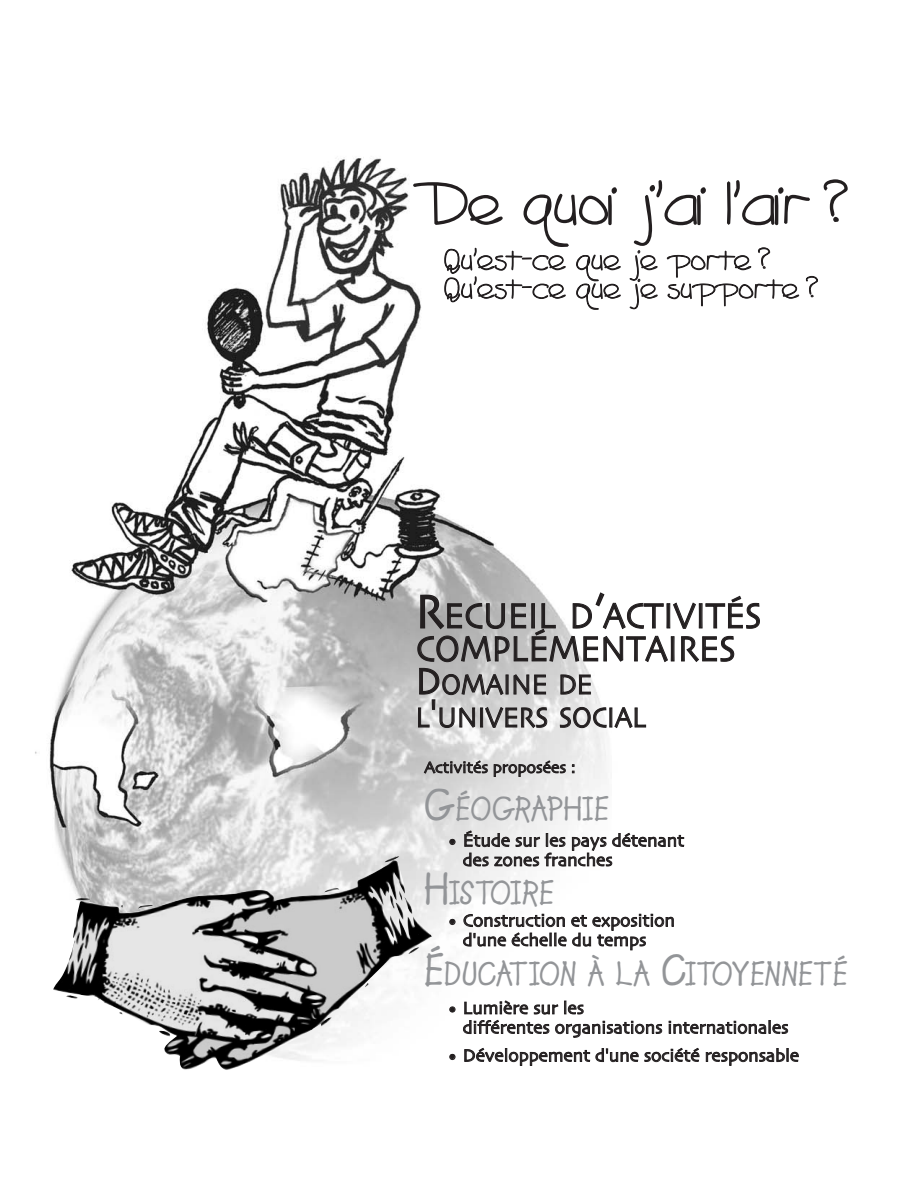
<style>
.page{position:relative;width:918px;height:1188px;background:#fff}
.page>*{position:absolute;margin:0;border:0;box-sizing:border-box;transform-origin:0 0}
.t1{font:60px "Grafitti Script SSK";color:#231f20}
.t2{font:37.2px/33px "Skia";color:#231f20;scale:.9 1}
.t3{font:700 33.75px "Lemonade ICG";color:#939598}
.t4{font:30px/28.5px "Grafitti Script SSK";color:#231f20}
.t5{font:29.25px/33px "Skia";letter-spacing:-.005em;color:#231f20;scale:.9 1}
.t6{font:18px/19.5px "Skia";color:#231f20}
.t7{font:16.5px "Skia";color:#231f20}
.s1{font-size:49.5px}
.s2{font-size:39px}
.s3{font-size:45px}
</style>
<div class="page">
<img style="left:35px;top:157px;width:572px;height:780px">
<img style="left:53px;top:856px;width:379px;height:214px">
<h1 class="t1" style="left:417px;top:183px;width:431px">De quoi j'ai l'air ?</h1>
<h3 class="t4" style="left:444px;top:252px;width:374px">Qu'est-ce que je porte ?<br>Qu'est-ce que je supporte ?</h3>
<h2 class="t2" style="left:416px;top:602px;width:386px"><span class="s1">R</span>ECUEIL D<span class="s1">’</span>ACTIVITÉS<br>COMPLÉMENTAIRES</h2>
<h3 class="t5" style="left:416px;top:670px;width:258px"><span class="s2">D</span>OMAINE DE<br>L<span class="s2">'</span>UNIVERS SOCIAL</h3>
<p class="t7" style="left:424px;top:761px;width:153px">Activités proposées :</p>
<h3 class="t3" style="left:424px;top:796px;width:186px"><span class="s3">G</span>ÉOGRAPHIE</h3>
<p class="t6" style="left:463px;top:832px;width:223px;text-indent:-15px">• Étude sur les pays détenant des zones franches</p>
<h3 class="t3" style="left:424px;top:880px;width:131px"><span class="s3">H</span>ISTOIRE</h3>
<h3 class="t3" style="left:424px;top:961px;width:425px"><span class="s3">É</span>DUCATION À LA <span class="s3">C</span>ITOYENNETÉ</h3>
<p class="t6" style="left:463px;top:912px;width:214px;text-indent:-15px">• Construction et exposition d'une échelle du temps</p>
<p class="t6" style="left:463px;top:1000px;width:327px;text-indent:-15px">• Lumière sur les<br>différentes organisations internationales</p>
<p class="t6" style="left:447px;top:1047px;width:353px">• Développement d'une société responsable</p>
</div>
